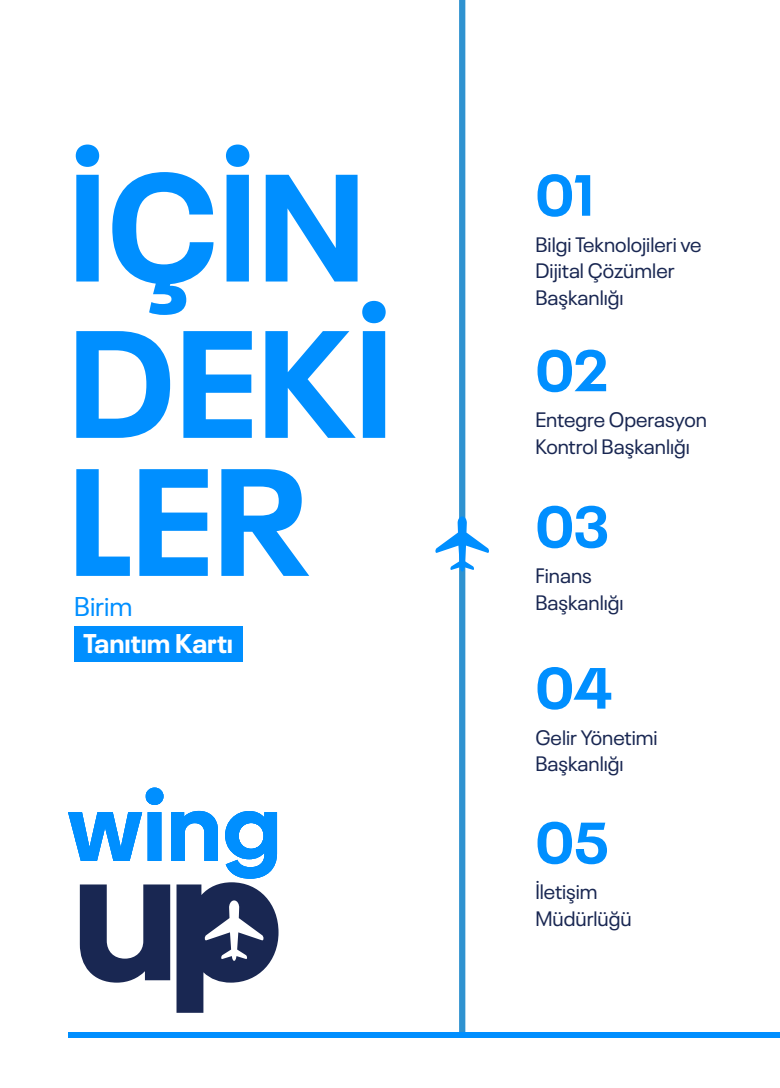
<style>
.page{position:relative;width:780px;height:1088px;background:#fff}
.page>*{position:absolute;margin:0;border:0;box-sizing:border-box;transform-origin:0 0}
.t1{font:700 151.12px/294.4px "Neue Plak";color:#008fff}
.t2{font:700 57.5px "Neue Plak";color:#008fff}
.t3{font:700 26.88px "Neue Plak";color:#fff}
.t4{font:26.88px "Neue Plak";color:#008fff}
.t5{font:20.75px/26.5px "Neue Plak";color:#192752}
</style>
<div class="page">
<div style="left:459px;top:0;width:6px;height:1034px;background:#2f92d0"></div>
<svg style="left:435px;top:516px;width:54px;height:55px"></svg>
<svg style="left:68px;top:787px;width:210px;height:226px"></svg>
<div style="left:68px;top:1032px;width:712px;height:5px;background:#008fff"></div>
<div style="left:74px;top:626px;width:169px;height:36px;background:#008fff"></div>
<h1 class="t1" style="left:68px;top:64px;width:299px">İÇİN<br>LER</h1>
<h1 class="t1" style="left:68px;top:220px;width:327px">DEKİ</h1>
<p class="t4" style="left:74px;top:586px;width:60px">Birim</p>
<p class="t3" style="left:84px;top:622px;width:151px">Tanıtım Kartı</p>
<h2 class="t2" style="left:535px;top:149px;width:60px">01</h2>
<p class="t5" style="left:535px;top:229px;width:168px">Bilgi Teknolojileri ve<br>Dijital Çözümler<br>Başkanlığı</p>
<h2 class="t2" style="left:535px;top:325px;width:74px">02</h2>
<p class="t5" style="left:535px;top:405px;width:173px">Entegre Operasyon<br>Kontrol Başkanlığı</p>
<h2 class="t2" style="left:535px;top:481px;width:75px">03</h2>
<p class="t5" style="left:535px;top:561px;width:90px">Finans<br>Başkanlığı</p>
<h2 class="t2" style="left:535px;top:642px;width:78px">04</h2>
<p class="t5" style="left:535px;top:722px;width:124px">Gelir Yönetimi<br>Başkanlığı</p>
<h2 class="t2" style="left:535px;top:797px;width:75px">05</h2>
<p class="t5" style="left:535px;top:877px;width:98px">İletişim<br>Müdürlüğü</p>
</div>
